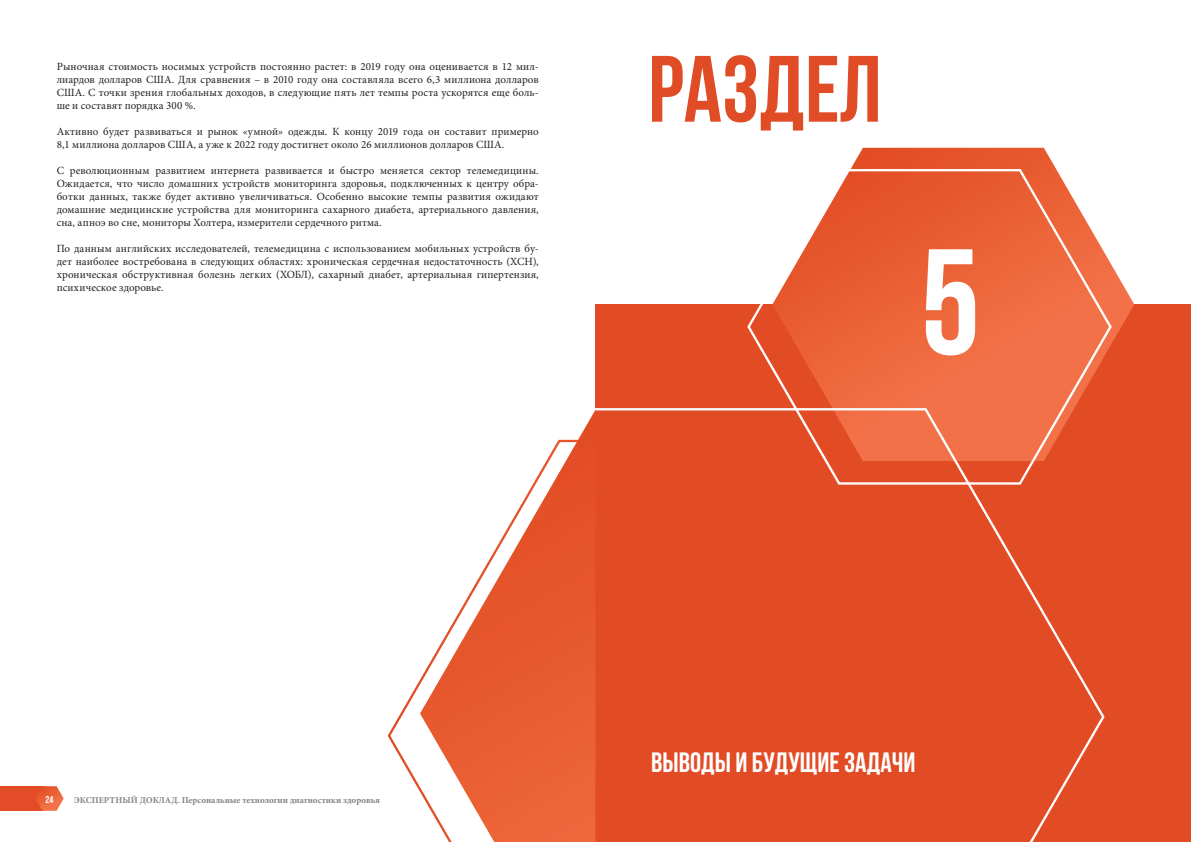
<style>
.page{position:relative;width:1191px;height:842px;background:#fff}
.page>*{position:absolute;margin:0;border:0;box-sizing:border-box;transform-origin:0 0}
.t1{font:700 150px "Bebas Neue";color:#fff}
.t2{font:700 94px "Bebas Neue";color:#e04c26}
.t3{font:700 28px "Bebas Neue";color:#fff}
.TEXT{font:11px/13px "Minion Pro";letter-spacing:.005em;color:#231f20;text-align:justify}
.t4{font:700 10px "Bebas Neue";color:#fff}
.t5{font:700 9px "Minion Pro";color:#808285}
</style>
<div class="page">
<div style="left:0;top:786px;width:44px;height:25px;background:#e24c27"></div>
<svg style="left:36px;top:786px;width:28px;height:25px"></svg>
<div style="left:595px;top:304px;width:596px;height:538px;background:#e24c25"></div>
<svg style="left:852px;top:148px;width:282px;height:193px"></svg>
<svg style="left:747px;top:167px;width:366px;height:240px"></svg>
<svg style="left:595px;top:407px;width:510px;height:435px"></svg>
<svg style="left:420px;top:410px;width:175px;height:432px"></svg>
<p class="TEXT" style="left:57px;top:60px;width:483px">Рыночная стоимость носимых устройств постоянно растет: в 2019 году она оценивается в 12 мил&shy;лиардов долларов США. Для сравнения – в 2010 году она составляла всего 6,3 миллиона долларов США. С точки зрения глобальных доходов, в следующие пять лет темпы роста ускорятся еще боль&shy;ше и составят порядка 300 %.</p>
<p class="TEXT" style="left:57px;top:125px;width:483px">Активно будет развиваться и рынок «умной» одежды. К концу 2019 года он составит примерно<br>8,1 миллиона долларов США, а уже к 2022 году достигнет около 26 миллионов долларов США.</p>
<p class="TEXT" style="left:57px;top:164px;width:483px">С революционным развитием интернета развивается и быстро меняется сектор телемедицины.<br>Ожидается, что число домашних устройств мониторинга здоровья, подключенных к центру обра&shy;ботки данных, также будет активно увеличиваться. Особенно высокие темпы развития ожидают домашние медицинские устройства для мониторинга сахарного диабета, артериального давления, сна, апноэ во сне, мониторы Холтера, измерители сердечного ритма.</p>
<p class="TEXT" style="left:57px;top:242px;width:483px">По данным английских исследователей, телемедицина с использованием мобильных устройств бу&shy;дет наиболее востребована в следующих областях: хроническая сердечная недостаточность (ХСН), хроническая обструктивная болезнь легких (ХОБЛ), сахарный диабет, артериальная гипертензия, психическое здоровье.</p>
<p class="t2" style="left:648px;top:38px;width:235px">раздел</p>
<p class="t1" style="left:920px;top:220px;width:61px">5</p>
<p class="t4" style="left:46px;top:794px;width:9px">24</p>
<p class="t5" style="left:74px;top:793px;width:308px">ЭКСПЕРТНЫЙ ДОКЛАД. Персональные технологии диагностики здоровья</p>
<p class="t3" style="left:651px;top:747px;width:266px">Выводы и будущие задачи</p>
</div>
